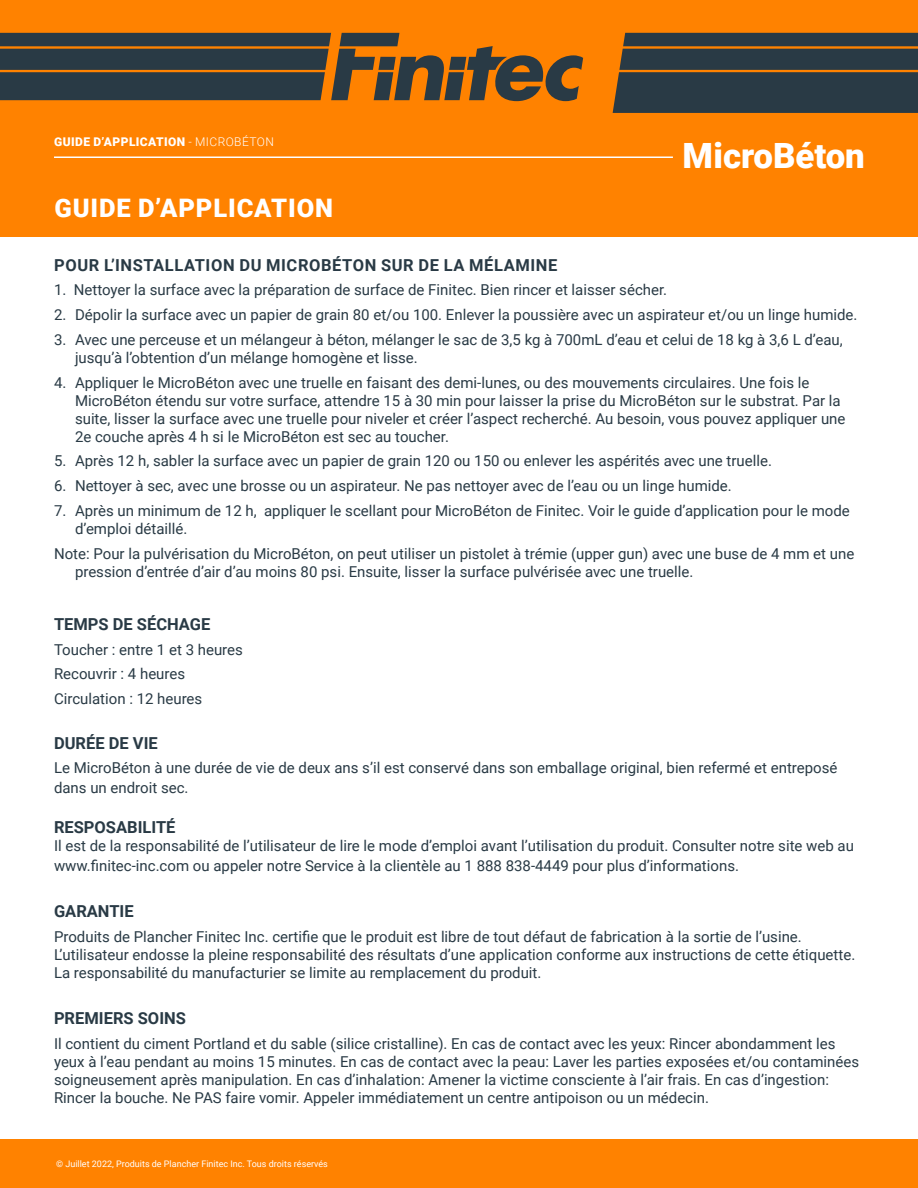
<style>
.page{position:relative;width:918px;height:1188px;background:#fff}
.page>*{position:absolute;margin:0;border:0;box-sizing:border-box;transform-origin:0 0}
.MicroBéton{font:900 34.8px "Roboto";color:#fff}
.Titre{font:900 25.5px "Roboto";letter-spacing:.035em;color:#fff}
.Texte_courant_TAB{font:700 16.5px "Roboto";color:#293a45}
.Texte_courant_TAB-2{font:700 16.5px "Roboto";letter-spacing:.035em;color:#293a45}
.Texte_courant_TAB-3{font:15px/18px "Roboto";color:#293a45}
.Surtitre{font:900 12px "Roboto";letter-spacing:.035em;color:#fff}
.Texte_courant{font:9px "Roboto";color:#fff}
.s1{font-weight:300}
</style>
<div class="page">
<div style="left:0;top:0;width:918px;height:237px;background:#ff8200"></div>
<svg style="left:613px;top:33px;width:305px;height:80px;background:#393f3f"></svg>
<svg style="left:0;top:33px;width:583px;height:68px"></svg>
<hr style="left:54px;top:156px;width:619px;height:2px;background:#fff">
<div style="left:0;top:1139px;width:918px;height:49px;background:#ff8200"></div>
<p class="Surtitre" style="left:54px;top:134px;width:221px">GUIDE D’APPLICATION <span class="s1">- MICROBÉTON</span></p>
<p class="Titre" style="left:54px;top:190px;width:280px">GUIDE D’APPLICATION</p>
<p class="MicroBéton" style="left:683px;top:132px;width:184px">MicroBéton</p>
<p class="Texte_courant_TAB-2" style="left:54px;top:253px;width:505px">POUR L’INSTALLATION DU MICROBÉTON SUR DE LA MÉLAMINE</p>
<p class="Texte_courant_TAB-3" style="left:54px;top:281px;width:615px">1. Nettoyer la surface avec la préparation de surface de Finitec. Bien rincer et laisser sécher.</p>
<p class="Texte_courant_TAB-3" style="left:54px;top:305px;width:805px">2. Dépolir la surface avec un papier de grain 80 et/ou 100. Enlever la poussière avec un aspirateur et/ou un linge humide.</p>
<p class="Texte_courant_TAB-3" style="left:75px;top:330px;width:769px;text-indent:-21px">3. Avec une perceuse et un mélangeur à béton, mélanger le sac de 3,5 kg à 700mL d’eau et celui de 18 kg à 3,6 L d’eau, jusqu’à l’obtention d’un mélange homogène et lisse.</p>
<p class="Texte_courant_TAB-3" style="left:75px;top:373px;width:772px;text-indent:-21px">4. Appliquer le MicroBéton avec une truelle en faisant des demi-lunes, ou des mouvements circulaires. Une fois le MicroBéton étendu sur votre surface, attendre 15 à 30 min pour laisser la prise du MicroBéton sur le substrat. Par la suite, lisser la surface avec une truelle pour niveler et créer l’aspect recherché. Au besoin, vous pouvez appliquer une 2e couche après 4 h si le MicroBéton est sec au toucher.</p>
<p class="Texte_courant_TAB-3" style="left:54px;top:452px;width:720px">5. Après 12 h, sabler la surface avec un papier de grain 120 ou 150 ou enlever les aspérités avec une truelle.</p>
<p class="Texte_courant_TAB-3" style="left:54px;top:476px;width:679px">6. Nettoyer à sec, avec une brosse ou un aspirateur. Ne pas nettoyer avec de l’eau ou un linge humide.</p>
<p class="Texte_courant_TAB-3" style="left:75px;top:501px;width:776px;text-indent:-21px">7. Après un minimum de 12 h, appliquer le scellant pour MicroBéton de Finitec. Voir le guide d’application pour le mode d’emploi détaillé.</p>
<p class="Texte_courant_TAB-3" style="left:75px;top:544px;width:781px;text-indent:-21px">Note: Pour la pulvérisation du MicroBéton, on peut utiliser un pistolet à trémie (upper gun) avec une buse de 4 mm et une pression d’entrée d’air d’au moins 80 psi. Ensuite, lisser la surface pulvérisée avec une truelle.</p>
<p class="Texte_courant_TAB" style="left:54px;top:612px;width:158px">TEMPS DE SÉCHAGE</p>
<p class="Texte_courant_TAB-3" style="left:54px;top:640px;width:190px">Toucher : entre 1 et 3 heures</p>
<p class="Texte_courant_TAB-3" style="left:54px;top:664px;width:133px">Recouvrir : 4 heures</p>
<p class="Texte_courant_TAB-3" style="left:54px;top:689px;width:150px">Circulation : 12 heures</p>
<p class="Texte_courant_TAB" style="left:54px;top:731px;width:105px">DURÉE DE VIE</p>
<p class="Texte_courant_TAB-3" style="left:54px;top:758px;width:785px;line-height:19.8px">Le MicroBéton à une durée de vie de deux ans s’il est conservé dans son emballage original, bien refermé et entreposé dans un endroit sec.</p>
<p class="Texte_courant_TAB" style="left:54px;top:815px;width:123px">RESPOSABILITÉ</p>
<p class="Texte_courant_TAB-3" style="left:54px;top:835px;width:802px;line-height:19.8px">Il est de la responsabilité de l’utilisateur de lire le mode d’emploi avant l’utilisation du produit. Consulter notre site web au www.finitec-inc.com ou appeler notre Service à la clientèle au 1 888 838-4449 pour plus d’informations.</p>
<p class="Texte_courant_TAB" style="left:54px;top:899px;width:81px">GARANTIE</p>
<p class="Texte_courant_TAB-3" style="left:54px;top:927px;width:803px">Produits de Plancher Finitec Inc. certifie que le produit est libre de tout défaut de fabrication à la sortie de l’usine.<br>L’utilisateur endosse la pleine responsabilité des résultats d’une application conforme aux instructions de cette étiquette.<br>La responsabilité du manufacturier se limite au remplacement du produit.</p>
<p class="Texte_courant_TAB" style="left:54px;top:1007px;width:133px">PREMIERS SOINS</p>
<p class="Texte_courant_TAB-3" style="left:54px;top:1034px;width:807px">Il contient du ciment Portland et du sable (silice cristalline). En cas de contact avec les yeux: Rincer abondamment les yeux à l’eau pendant au moins 15 minutes. En cas de contact avec la peau: Laver les parties exposées et/ou contaminées soigneusement après manipulation. En cas d’inhalation: Amener la victime consciente à l’air frais. En cas d’ingestion:<br>Rincer la bouche. Ne PAS faire vomir. Appeler immédiatement un centre antipoison ou un médecin.</p>
<p class="Texte_courant" style="left:56px;top:1157px;width:273px">© Juillet 2022, Produits de Plancher Finitec Inc. Tous droits réservés</p>
</div>
